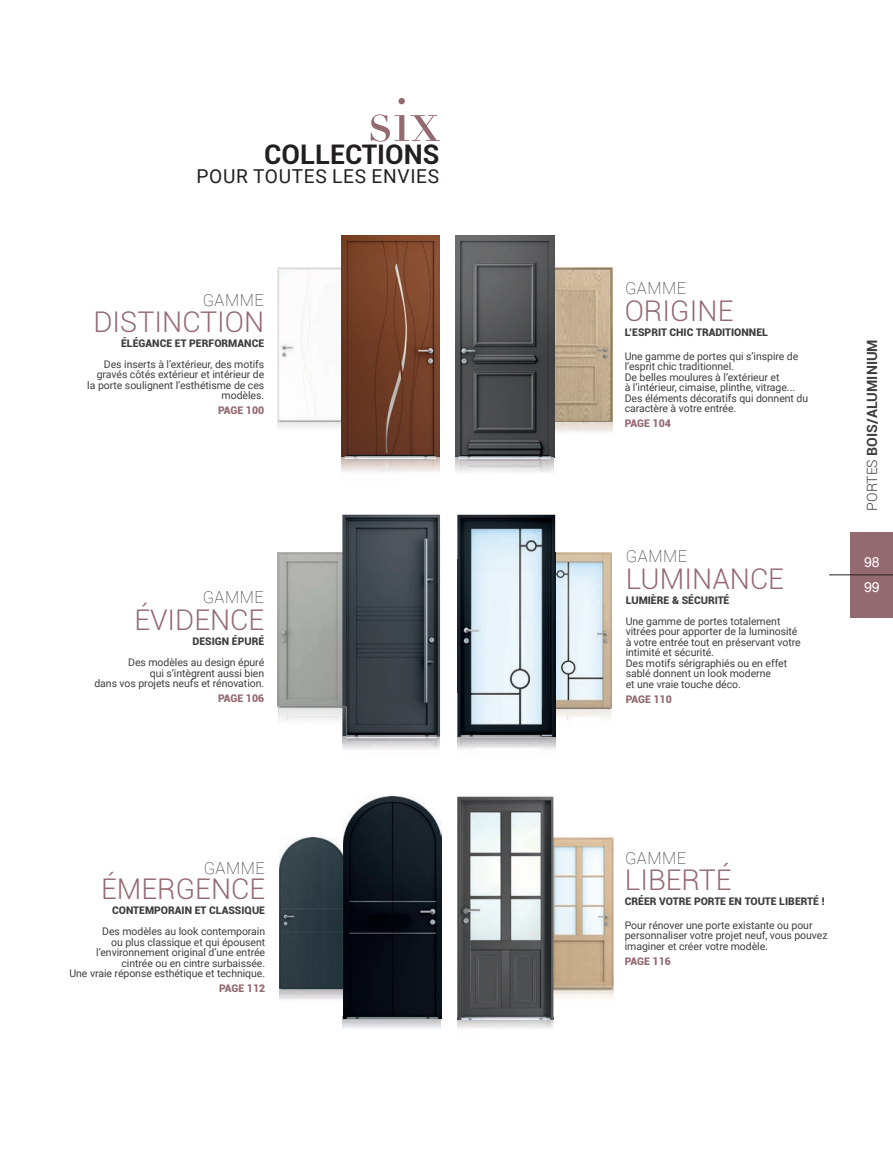
<style>
.page{position:relative;width:893px;height:1149px;background:#fff}
.page>*{position:absolute;margin:0;border:0;box-sizing:border-box;transform-origin:0 0}
.t1{font:60px "Didot";color:#946a71}
.t2{font:300 28.5px "Roboto";color:#946a71}
.t3{font:700 27px "Roboto";color:#231f20}
.t4{font:19.2px "Roboto";letter-spacing:.035em;color:#231f20}
.t5{font:100 16.5px "Roboto";letter-spacing:.035em;color:#231f20}
.t6{font:700 14.1px "Roboto";color:#3e3e3f}
.t7{font:14.1px "Nimbus San L";color:#fff}
.t8{font:10.5px/10.5px "Roboto";letter-spacing:-.005em;color:#3e3e3f}
.t9{font:900 10.5px "Roboto";color:#3e3e3f}
.t10{font:900 10.5px "Roboto";color:#946a71}
.s1{font-family:"Designio";font-weight:400;font-size:12px;color:#fff}
.s2{font-weight:300}
</style>
<div class="page">
<div style="left:851px;top:531px;width:42px;height:43px;background:#946a71"></div>
<div style="left:851px;top:574px;width:42px;height:43px;background:#946a71"></div>
<hr style="left:829px;top:574px;width:64px;height:1px;background:#231f20">
<img style="left:554px;top:267px;width:59px;height:180px">
<img style="left:277px;top:267px;width:65px;height:154px">
<img style="left:553px;top:835px;width:60px;height:180px">
<img style="left:278px;top:552px;width:64px;height:170px">
<img style="left:553px;top:986px;width:60px;height:5px">
<div style="left:277px;top:421px;width:65px;height:19px;background:linear-gradient(to right,#f9f9f9,#f9f9f9)"></div>
<img style="left:554px;top:421px;width:59px;height:1px">
<img style="left:456px;top:235px;width:98px;height:237px">
<img style="left:457px;top:796px;width:96px;height:233px">
<img style="left:342px;top:514px;width:98px;height:235px">
<img style="left:342px;top:235px;width:98px;height:238px">
<img style="left:278px;top:706px;width:64px;height:1px">
<img style="left:342px;top:706px;width:4px;height:30px">
<svg style="left:342px;top:736px;width:4px;height:5px"></svg>
<img style="left:457px;top:1017px;width:96px;height:1px">
<img style="left:279px;top:837px;width:64px;height:163px">
<img style="left:555px;top:708px;width:56px;height:28px">
<img style="left:279px;top:989px;width:64px;height:1px">
<img style="left:457px;top:692px;width:98px;height:57px">
<img style="left:343px;top:1018px;width:98px;height:10px">
<img style="left:555px;top:552px;width:56px;height:156px">
<img style="left:457px;top:514px;width:98px;height:45px">
<img style="left:457px;top:559px;width:85px;height:133px">
<img style="left:542px;top:552px;width:13px;height:184px">
<img style="left:343px;top:796px;width:98px;height:222px">
<h1 class="t1" style="left:367px;top:84px;width:74px">six</h1>
<h3 class="t3" style="left:264px;top:135px;width:177px">COLLECTIONS</h3>
<h3 class="t4" style="left:196px;top:163px;width:244px">POUR TOUTES LES ENVIES</h3>
<h3 class="t5" style="left:203px;top:289px;width:63px">GAMME</h3>
<h2 class="t2" style="left:93px;top:302px;width:172px">DISTINCTION</h2>
<p class="t9" style="left:121px;top:335px;width:145px">ÉLÉGANCE ET PERFORMANCE</p>
<p class="t8" style="left:87px;top:358px;width:178px;text-align:right">Des inserts à l’extérieur, des motifs gravés côtés extérieur et intérieur de la porte soulignent l’esthétisme de ces modèles.</p>
<p class="t10" style="left:218px;top:403px;width:48px">PAGE 100</p>
<h3 class="t5" style="left:203px;top:585px;width:63px">GAMME</h3>
<h2 class="t2" style="left:134px;top:600px;width:131px">ÉVIDENCE</h2>
<p class="t9" style="left:192px;top:633px;width:73px">DESIGN ÉPURÉ</p>
<p class="t8" style="left:94px;top:656px;width:171px;text-align:right">Des modèles au design épuré<br>qui s’intègrent aussi bien<br>dans vos projets neufs et rénovation.</p>
<p class="t10" style="left:218px;top:690px;width:48px">PAGE 106</p>
<h3 class="t5" style="left:204px;top:856px;width:63px">GAMME</h3>
<h2 class="t2" style="left:101px;top:869px;width:165px">ÉMERGENCE</h2>
<p class="t9" style="left:112px;top:902px;width:155px">CONTEMPORAIN ET CLASSIQUE</p>
<p class="t8" style="left:69px;top:925px;width:197px;text-align:right">Des modèles au look contemporain<br>ou plus classique et qui épousent l’environnement original d’une entrée cintrée ou en cintre surbaissée.<br>Une vraie réponse esthétique et technique.</p>
<p class="t10" style="left:219px;top:980px;width:48px">PAGE 112</p>
<h3 class="t5" style="left:625px;top:276px;width:63px">GAMME</h3>
<h2 class="t2" style="left:625px;top:290px;width:110px">ORIGINE</h2>
<p class="t9" style="left:625px;top:324px;width:145px">L’ESPRIT CHIC TRADITIONNEL</p>
<p class="t8" style="left:625px;top:350px;width:185px">Une gamme de portes qui s’inspire de l’esprit chic traditionnel.<br>De belles moulures à l’extérieur et<br>à l’intérieur, cimaise, plinthe, vitrage...<br>Des éléments décoratifs qui donnent du caractère à votre entrée.</p>
<p class="t10" style="left:625px;top:416px;width:62px">PAGE 104<span class="s1">e 8</span></p>
<h3 class="t5" style="left:626px;top:544px;width:63px">GAMME</h3>
<h2 class="t2" style="left:626px;top:559px;width:160px">LUMINANCE</h2>
<p class="t9" style="left:626px;top:592px;width:105px">LUMIÈRE &amp; SÉCURITÉ</p>
<p class="t8" style="left:626px;top:615px;width:176px">Une gamme de portes totalement vitrées pour apporter de la luminosité à votre entrée tout en préservant votre intimité et sécurité.<br>Des motifs sérigraphiés ou en effet sablé donnent un look moderne<br>et une vraie touche déco.</p>
<p class="t10" style="left:626px;top:691px;width:48px">PAGE 110</p>
<h3 class="t6" style="left:862px;top:510px;width:173px;rotate:-90deg"><span class="s2">PORTES</span> BOIS/ALUMINIUM</h3>
<h3 class="t7" style="left:864px;top:553px;width:17px">98</h3>
<h3 class="t7" style="left:864px;top:578px;width:17px">99</h3>
<h3 class="t5" style="left:625px;top:846px;width:63px">GAMME</h3>
<h2 class="t2" style="left:625px;top:859px;width:108px">LIBERTÉ</h2>
<p class="t9" style="left:625px;top:893px;width:201px">CRÉER VOTRE PORTE EN TOUTE LIBERTÉ !</p>
<p class="t8" style="left:625px;top:918px;width:204px">Pour rénover une porte existante ou pour personnaliser votre projet neuf, vous pouvez imaginer et créer votre modèle.</p>
<p class="t10" style="left:625px;top:953px;width:48px">PAGE 116</p>
</div>
